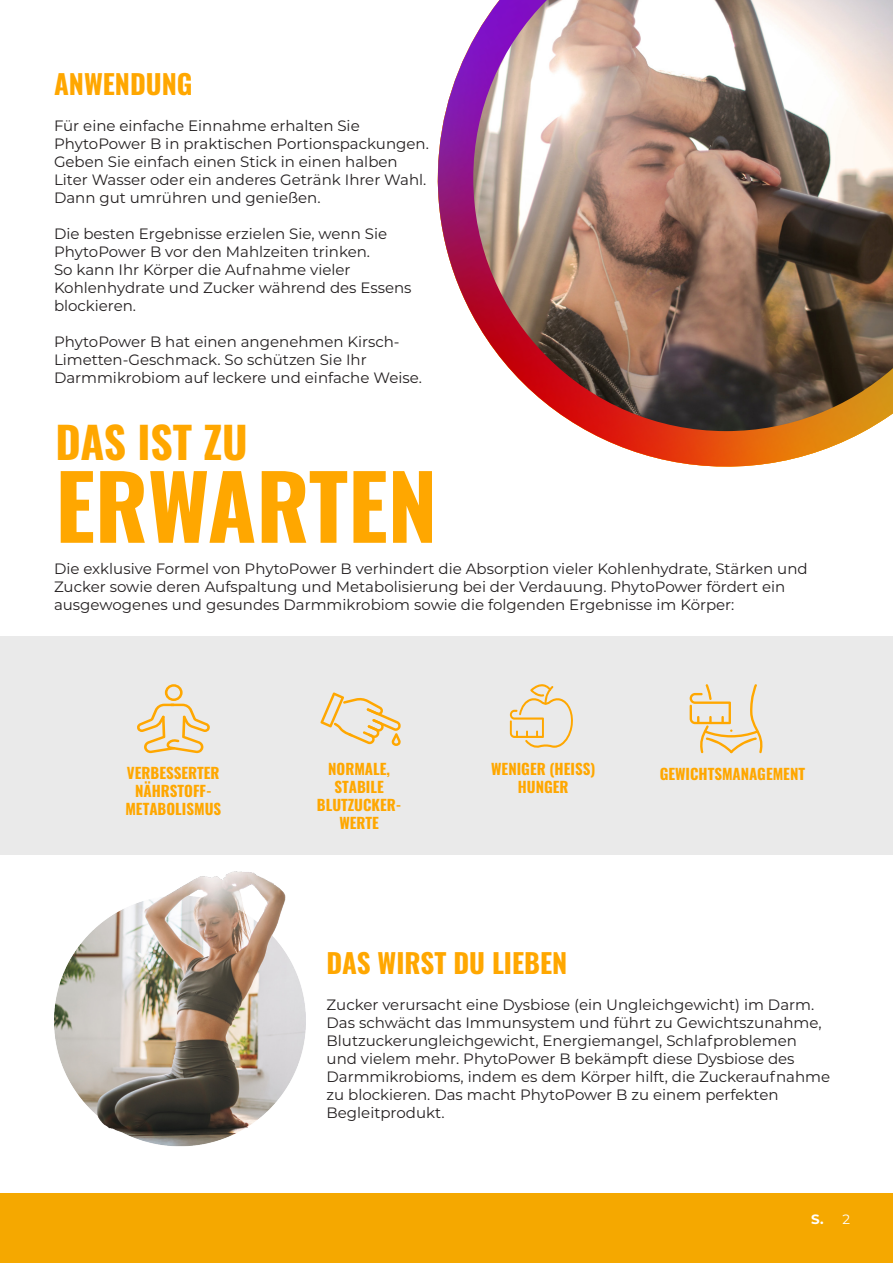
<style>
.page{position:relative;width:893px;height:1263px;background:#fff}
.page>*{position:absolute;margin:0;border:0;box-sizing:border-box;transform-origin:0 0}
.t1{font:88.5px "Oswald";color:#ffa700}
.t2{font:43.5px "Oswald";color:#ffa700}
.t3{font:27px "Oswald";color:#ffa700}
.t4{font:15px/18px "Montserrat";color:#231f20}
.t5{font:15px/18px "Oswald";color:#ffa700;text-align:center}
.t6{font:700 13.5px "Montserrat";color:#fff}
.s1{font-weight:600}
.s2{font-weight:400}
</style>
<div class="page">
<div style="left:0;top:1193px;width:893px;height:70px;background:#f5a800"></div>
<img style="left:437px;top:40px;width:428px;height:427px">
<img style="left:473px;top:0;width:420px;height:431px">
<div style="left:0;top:637px;width:893px;height:218px;background:#eaeaea"></div>
<img style="left:55px;top:871px;width:251px;height:276px">
<svg style="left:320px;top:692px;width:81px;height:54px"></svg>
<svg style="left:510px;top:684px;width:63px;height:64px"></svg>
<svg style="left:690px;top:684px;width:73px;height:69px"></svg>
<svg style="left:137px;top:684px;width:73px;height:69px"></svg>
<p class="t3" style="left:54px;top:60px;width:140px">ANWENDUNG</p>
<p class="t4" style="left:54px;top:116px;width:376px">Für eine einfache Einnahme erhalten Sie PhytoPower B in praktischen Portionspackungen.<br>Geben Sie einfach einen Stick in einen halben Liter Wasser oder ein anderes Getränk Ihrer Wahl.<br>Dann gut umrühren und genießen.</p>
<p class="t4" style="left:54px;top:224px;width:359px">Die besten Ergebnisse erzielen Sie, wenn Sie PhytoPower B vor den Mahlzeiten trinken.<br>So kann Ihr Körper die Aufnahme vieler Kohlenhydrate und Zucker während des Essens blockieren.</p>
<p class="t4" style="left:54px;top:332px;width:369px">PhytoPower B hat einen angenehmen Kirsch-<br>Limetten-Geschmack. So schützen Sie Ihr<br>Darmmikrobiom auf leckere und einfache Weise.</p>
<p class="t2" style="left:55px;top:403px;width:194px">DAS IST ZU</p>
<p class="t1" style="left:55px;top:428px;width:383px">ERWARTEN</p>
<p class="t4" style="left:54px;top:559px;width:755px">Die exklusive Formel von PhytoPower B verhindert die Absorption vieler Kohlenhydrate, Stärken und<br>Zucker sowie deren Aufspaltung und Metabolisierung bei der Verdauung. PhytoPower fördert ein ausgewogenes und gesundes Darmmikrobiom sowie die folgenden Ergebnisse im Körper:</p>
<p class="t5" style="left:317px;top:759px;width:86px">NORMALE,<br>STABILE<br>BLUTZUCKER<span class="s1">-<br></span>WERTE</p>
<p class="t5" style="left:491px;top:759px;width:106px">WENIGER (HEISS)<br><span class="s1">H</span>UNGER</p>
<p class="t5" style="left:125px;top:763px;width:97px">VERBESSERTER<br>NÄHRSTOFF<span class="s1">-<br></span>METABOLISMUS</p>
<p class="t5" style="left:660px;top:763px;width:147px">GEWICHTSMANAGEMENT</p>
<p class="t3" style="left:327px;top:939px;width:242px">DAS WIRST DU LIEBEN</p>
<p class="t4" style="left:327px;top:995px;width:505px">Zucker verursacht eine Dysbiose (ein Ungleichgewicht) im Darm.<br>Das schwächt das Immunsystem und führt zu Gewichtszunahme, Blutzuckerungleichgewicht, Energiemangel, Schlafproblemen und vielem mehr. PhytoPower B bekämpft diese Dysbiose des Darmmikrobioms, indem es dem Körper hilft, die Zuckeraufnahme zu blockieren. Das macht PhytoPower B zu einem perfekten Begleitprodukt.</p>
<p class="t6" style="left:811px;top:1209px;width:40px">S. <span class="s2">2</span></p>
</div>
